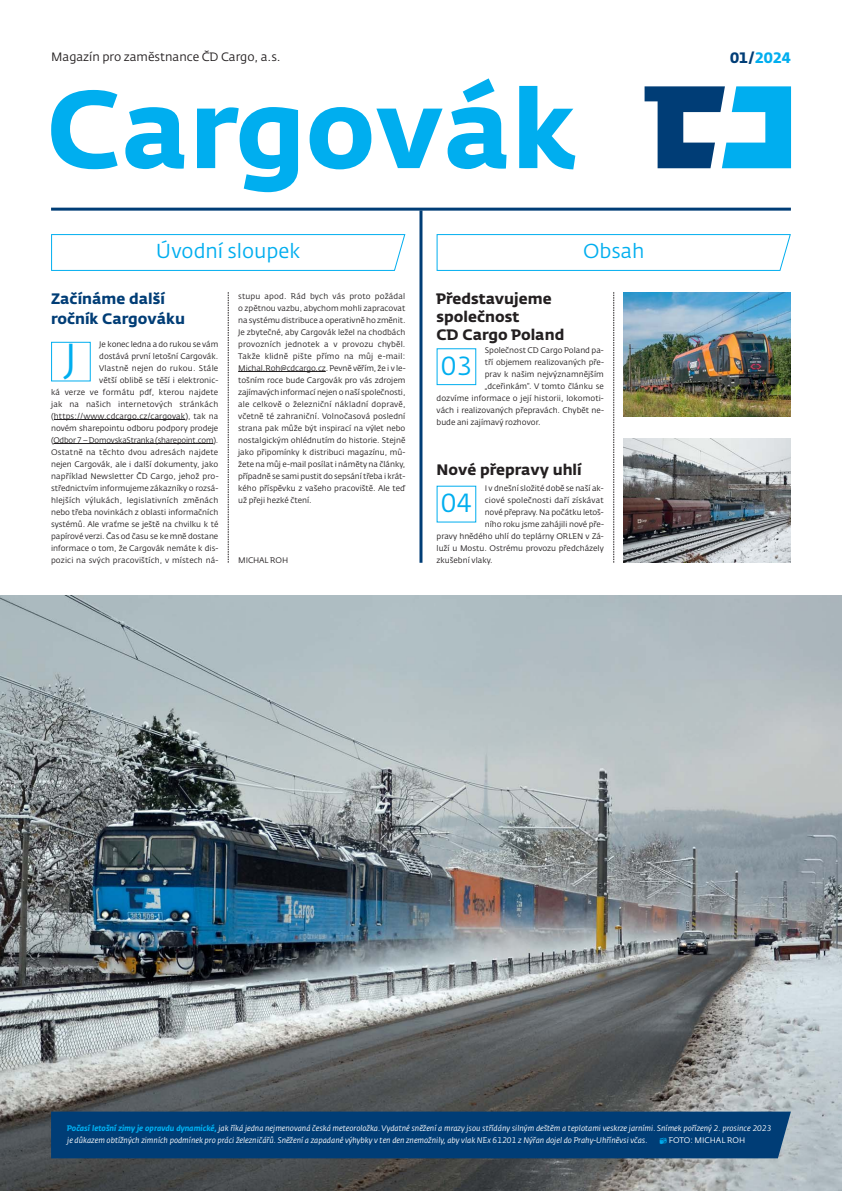
<style>
.page{position:relative;width:842px;height:1191px;background:#fff}
.page>*{position:absolute;margin:0;border:0;box-sizing:border-box;transform-origin:0 0}
.t1{font:700 109px "Fedra Sans Pro";color:#00aeef}
.t2{font:40px "CD Fedra";color:#00aeef}
.t3{font:26px "CD Fedra";color:#00aeef}
.t4{font:20px "CD Fedra";color:#00aeef}
.t5{font:700 15px/18px "CD Fedra";color:#231f20}
.t6{font:700 15px/20px "CD Fedra";color:#003d76}
.t7{font:700 15px "CD Fedra Pro";color:#00aeef}
.t8{font:12px "CD Fedra";color:#231f20}
.t9{font:8px/12px "CD Fedra";color:#231f20;text-align:right}
.t10{font:italic 8px/12px "CD Fedra";color:#fff}
.t11{font:8px "CD Fedra";color:#fff}
.s1{color:#003d76}
.s2{font-weight:700;color:#00aeef}
</style>
<div class="page">
<hr style="left:54px;top:419px;width:131px;height:1px;background:#231f20">
<hr style="left:53px;top:443px;width:160px;height:1px;background:#231f20">
<hr style="left:238px;top:371px;width:88px;height:1px;background:#231f20">
<svg style="left:614px;top:292px;width:1px;height:271px"></svg>
<img style="left:0;top:595px;width:842px;height:596px">
<img style="left:624px;top:292px;width:167px;height:125px">
<img style="left:624px;top:438px;width:167px;height:125px">
<svg style="left:228px;top:292px;width:1px;height:271px"></svg>
<hr style="left:419px;top:210px;width:3px;height:353px;background:#003d76">
<hr style="left:51px;top:208px;width:740px;height:3px;background:#003d76">
<div style="left:51px;top:342px;width:40px;height:39px;border:1px solid #00aeef"></div>
<svg style="left:437px;top:234px;width:354px;height:37px"></svg>
<svg style="left:51px;top:234px;width:354px;height:37px"></svg>
<svg style="left:645px;top:86px;width:146px;height:82px"></svg>
<div style="left:51px;top:1112px;width:740px;height:46px;background:#003d76"></div>
<h3 class="t8" style="left:51px;top:52px;width:231px">Magazín pro zaměstnance ČD Cargo, a.s.</h3>
<h3 class="t7" style="left:730px;top:49px;width:62px"><span class="s1">01/</span>2024</h3>
<h1 class="t1" style="left:46px;top:67px;width:532px">Cargovák</h1>
<h3 class="t4" style="left:156px;top:243px;width:146px">Úvodní sloupek</h3>
<h3 class="t4" style="left:583px;top:243px;width:63px">Obsah</h3>
<h3 class="t6" style="left:51px;top:290px;width:136px">Začínáme další ročník Cargováku</h3>
<p class="t9" style="left:51px;top:339px;width:169px">Je konec ledna a do rukou se vám<br>dostává první letošní Cargovák.<br>Vlastně nejen do rukou. Stále<br>větší oblibě se těší i elektronic-<br>ká verze ve formátu pdf, kterou najdete jak na našich internetových stránkách (https://www.cdcargo.cz/cargovak), tak na novém sharepointu odboru podpory prodeje (Odbor 7 – DomovskaStranka (sharepoint.com).<br>Ostatně na těchto dvou adresách najdete nejen Cargovák, ale i další dokumenty, jako například Newsletter ČD Cargo, jehož pro&shy;střednictvím informujeme zákazníky o rozsá&shy;hlejších výlukách, legislativních změnách nebo třeba novinkách z oblasti informačních systémů. Ale vraťme se ještě na chvilku k té papírové verzi. Čas od času se ke mně dostane informace o tom, že Cargovák nemáte k dis&shy;pozici na svých pracovištích, v místech ná-</p>
<h2 class="t2" style="left:65px;top:342px;width:14px">J</h2>
<p class="t9" style="left:238px;top:291px;width:169px;text-align:justify">stupu apod. Rád bych vás proto požádal o zpětnou vazbu, abychom mohli zapracovat na systému distribuce a operativně ho změnit.<br>Je zbytečné, aby Cargovák ležel na chodbách provozních jednotek a v provozu chyběl.<br>Takže klidně pište přímo na můj e-mail:<br>Michal.Roh@cdcargo.cz. Pevně věřím, že i v le&shy;tošním roce bude Cargovák pro vás zdrojem zajímavých informací nejen o naší společnosti, ale celkově o železniční nákladní dopravě, včetně té zahraniční. Volnočasová poslední strana pak může být inspirací na výlet nebo nostalgickým ohlédnutím do historie. Stejně jako připomínky k distribuci magazínu, mů&shy;žete na můj e-mail posílat i náměty na články, případně se sami pustit do sepsání třeba i krát&shy;kého příspěvku z vašeho pracoviště. Ale teď už přeji hezké čtení.</p>
<p class="t9" style="left:238px;top:555px;width:52px">MICHAL ROH</p>
<h3 class="t5" style="left:437px;top:291px;width:129px">Představujeme společnost<br>CD Cargo Poland</h3>
<p class="t9" style="left:485px;top:345px;width:121px">Společnost CD Cargo Poland pa-</p>
<p class="t9" style="left:485px;top:357px;width:121px">tří objemem realizovaných pře-</p>
<p class="t9" style="left:485px;top:369px;width:121px">prav k našim nejvýznamnějším</p>
<p class="t9" style="left:485px;top:381px;width:121px">„dceřinkám“. V tomto článku se</p>
<p class="t9" style="left:437px;top:393px;width:169px">dozvíme informace o její historii, lokomoti-</p>
<p class="t9" style="left:437px;top:405px;width:169px">vách i realizovaných přepravách. Chybět ne-</p>
<p class="t9" style="left:437px;top:417px;width:106px">bude ani zajímavý rozhovor.</p>
<h3 class="t3" style="left:441px;top:355px;width:33px">03</h3>
<h3 class="t5" style="left:437px;top:462px;width:147px">Nové přepravy uhlí</h3>
<p class="t9" style="left:485px;top:483px;width:121px">I v dnešní složité době se naší ak-</p>
<p class="t9" style="left:485px;top:495px;width:121px">ciové společnosti daří získávat</p>
<p class="t9" style="left:485px;top:507px;width:121px">nové přepravy. Na počátku letoš-</p>
<p class="t9" style="left:485px;top:519px;width:121px">ního roku jsme zahájili nové pře-</p>
<p class="t9" style="left:437px;top:531px;width:169px">pravy hnědého uhlí do teplárny ORLEN v Zá-</p>
<p class="t9" style="left:437px;top:543px;width:169px">luží u Mostu. Ostrému provozu předcházely</p>
<p class="t9" style="left:437px;top:555px;width:58px">zkušební vlaky.</p>
<h3 class="t3" style="left:441px;top:493px;width:33px">04</h3>
<p class="t10" style="left:67px;top:1123px;width:706px"><span class="s2">Počasí letošní zimy je opravdu dynamické,</span> jak říká jedna nejmenovaná česká meteoroložka. Vydatné sněžení a mrazy jsou střídány silným deštěm a teplotami veskrze jarními. Snímek pořízený 2. prosince 2023 je důkazem obtížných zimních podmínek pro práci železničářů. Sněžení a zapadané výhybky v ten den znemožnily, aby vlak NEx 61201 z Nýřan dojel do Prahy-Uhříněvsi včas.</p>
<p class="t11" style="left:669px;top:1137px;width:78px">FOTO: MICHAL ROH</p>
</div>
